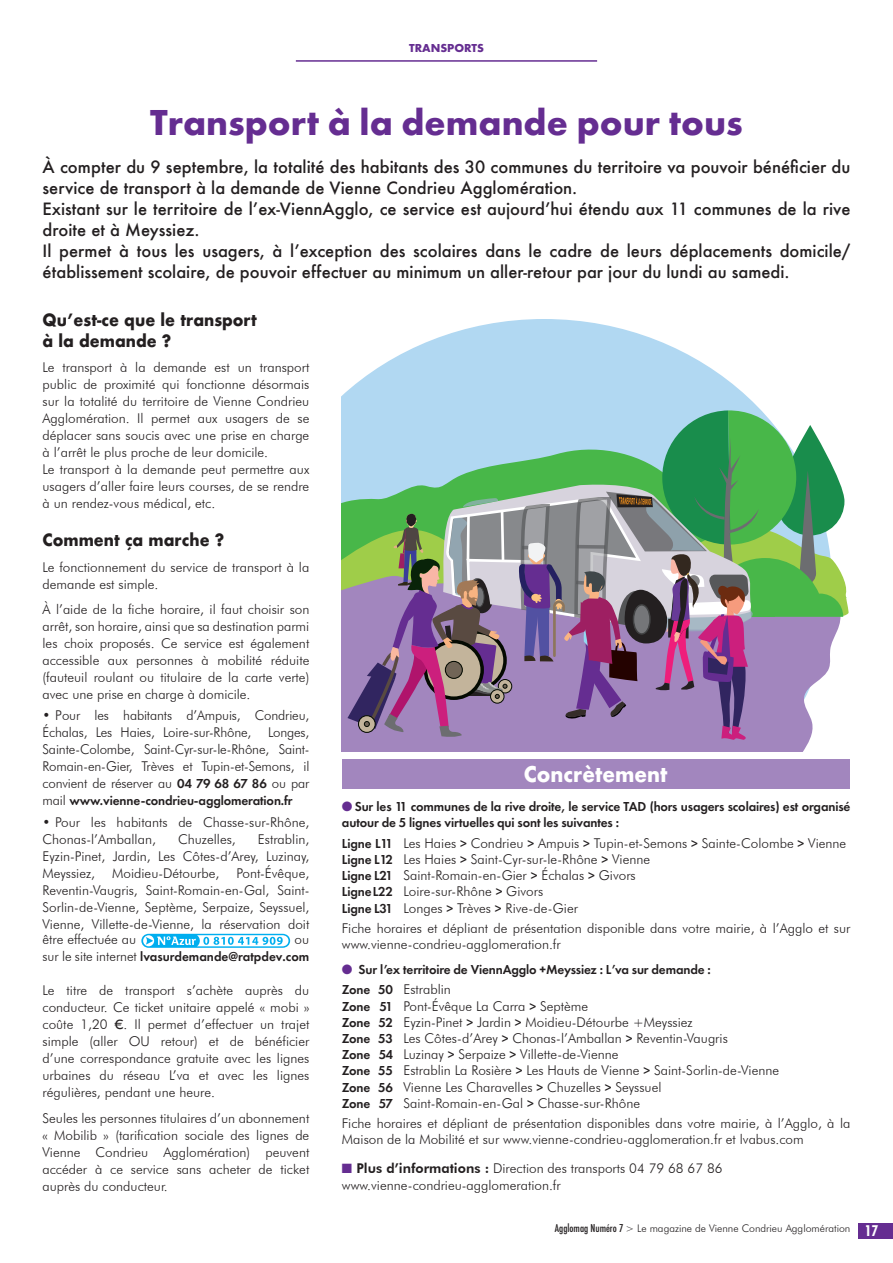
<style>
.page{position:relative;width:893px;height:1263px;background:#fff}
.page>*{position:absolute;margin:0;border:0;box-sizing:border-box;transform-origin:0 0}
.t1{font:700 37.5px "Futura PT";color:#652d91}
.t2{font:700 21px "Futura";color:#fff;scale:.93 1}
.t3{font:500 16.5px/21px "Futura";color:#231f20}
.t4{font:700 16.5px "Futura";color:#231f20;scale:.93 1}
.t5{font:700 condensed 15px "Futura BT";color:#fff}
.t6{font:300 13.5px/17px "Futura BT";color:#231f20;text-align:justify}
.t7{font:600 13.5px/16.2px "Futura PT";letter-spacing:-.01em;color:#231f20}
.t8{font:700 12px "Futura PT";color:#652d91}
.t9{font:300 10.5px "Futura BT";color:#231f20}
.s1{font-family:"Futura PT";font-weight:600}
.s2{color:#652d91}
.s3{font-family:"Futura PT";font-weight:500}
.s4{font-weight:800}
.s5{font-family:"Futura BT";font-weight:300}
.s6{font-family:"LT Euro Money";font-weight:400}
.s7{font-family:"Futura";font-weight:500;font-stretch:condensed}
</style>
<div class="page">
<div style="left:859px;top:1222px;width:34px;height:16px;background:#652d91"></div>
<hr style="left:296px;top:60px;width:301px;height:2px;background:#652d91">
<svg style="left:140px;top:933px;width:151px;height:16px"></svg>
<svg style="left:141px;top:934px;width:149px;height:14px"></svg>
<div style="left:342px;top:759px;width:507px;height:29px;background:#a286be"></div>
<svg style="left:342px;top:319px;width:419px;height:125px;fill:#b1d8f2"></svg>
<div style="left:342px;top:576px;width:468px;height:176px;background:#a286be"></div>
<div style="left:444px;top:740px;width:198px;height:12px;background:#a286be"></div>
<svg style="left:347px;top:410px;width:496px;height:330px"></svg>
<p class="t8" style="left:409px;top:40px;width:76px">TRANSPORTS</p>
<p class="t1" style="left:150px;top:98px;width:594px">Transport à la demande pour tous</p>
<p class="t3" style="left:43px;top:156px;width:809px">À compter du 9 septembre, la totalité des habitants des 30 communes du territoire va pouvoir bénéficier du service de transport à la demande de Vienne Condrieu Agglomération.</p>
<p class="t3" style="left:43px;top:198px;width:809px">Existant sur le territoire de l’ex-ViennAgglo, ce service est aujourd’hui étendu aux 11 communes de la rive droite et à Meyssiez.</p>
<p class="t3" style="left:43px;top:240px;width:809px">Il permet à tous les usagers, à l’exception des scolaires dans le cadre de leurs déplacements domicile/ établissement scolaire, de pouvoir effectuer au minimum un aller-retour par jour du lundi au samedi.</p>
<p class="t4" style="left:43px;top:308px;width:232px">Qu’est-ce que le transport</p>
<p class="t4" style="left:43px;top:329px;width:140px">à la demande ?</p>
<p class="t6" style="left:43px;top:359px;width:268px">Le transport à la demande est un transport public de proximité qui fonctionne désormais sur la totalité du territoire de Vienne Condrieu Agglomération. Il permet aux usagers de se déplacer sans soucis avec une prise en charge à l’arrêt le plus proche de leur domicile.</p>
<p class="t6" style="left:43px;top:461px;width:268px">Le transport à la demande peut permettre aux usagers d’aller faire leurs courses, de se rendre à un rendez-vous médical, etc.</p>
<p class="t4" style="left:43px;top:528px;width:197px">Comment ça marche ?</p>
<p class="t6" style="left:43px;top:558px;width:268px">Le fonctionnement du service de transport à la demande est simple.</p>
<p class="t6" style="left:43px;top:601px;width:268px">À l’aide de la fiche horaire, il faut choisir son arrêt, son horaire, ainsi que sa destination parmi les choix proposés. Ce service est également accessible aux personnes à mobilité réduite (fauteuil roulant ou titulaire de la carte verte) avec une prise en charge à domicile.</p>
<p class="t6" style="left:43px;top:707px;width:268px">• Pour les habitants d’Ampuis, Condrieu, Échalas, Les Haies, Loire-sur-Rhône, Longes, Sainte-Colombe, Saint-Cyr-sur-le-Rhône, Saint-Romain-en-Gier, Trèves et Tupin-et-Semons, il convient de réserver au <span class="s1">04 79 68 67 86</span> ou par mail <span class="s1">www.vienne-condrieu-agglomeration.fr</span></p>
<p class="t6" style="left:43px;top:813px;width:268px">• Pour les habitants de Chasse-sur-Rhône,<br>Chonas-l’Amballan,</p>
<p class="t2" style="left:524px;top:759px;width:156px">Concrètement</p>
<p class="t7" style="left:342px;top:798px;width:510px"><span class="s2">●</span> Sur les 11 communes de la rive droite, le service TAD (hors usagers scolaires) est organisé autour de 5 lignes virtuelles qui sont les suivantes :</p>
<p class="t6" style="left:342px;top:834px;width:506px"><span class="s1">Ligne L11</span> Les Haies <span class="s3">&gt;</span> Condrieu <span class="s3">&gt;</span> Ampuis <span class="s3">&gt;</span> Tupin-et-Semons <span class="s3">&gt;</span> Sainte-Colombe <span class="s3">&gt;</span> Vienne</p>
<p class="t6" style="left:342px;top:850px;width:310px"><span class="s1">Ligne L12</span> Les Haies <span class="s3">&gt;</span> Saint-Cyr-sur-le-Rhône <span class="s3">&gt;</span> Vienne</p>
<p class="t6" style="left:342px;top:867px;width:295px"><span class="s1">Ligne L21</span> Saint-Romain-en-Gier <span class="s3">&gt;</span> Échalas <span class="s3">&gt;</span> Givors</p>
<p class="t6" style="left:342px;top:883px;width:203px"><span class="s1">LigneL22</span> Loire-sur-Rhône <span class="s3">&gt;</span> Givors</p>
<p class="t6" style="left:342px;top:899px;width:238px"><span class="s1">Ligne L31</span> Longes <span class="s3">&gt;</span> Trèves <span class="s3">&gt;</span> Rive-de-Gier</p>
<p class="t6" style="left:342px;top:920px;width:510px;line-height:16.2px">Fiche horaires et dépliant de présentation disponible dans votre mairie, à l’Agglo et sur www.vienne-condrieu-agglomeration.fr</p>
<p class="t7" style="left:342px;top:961px;width:370px"><span class="s2">●</span> Sur l’ex territoire de ViennAgglo +Meyssiez : L’va sur demande :</p>
<p class="t6" style="left:342px;top:981px;width:111px"><span class="s1">Zone 50</span> Estrablin</p>
<p class="t6" style="left:342px;top:997px;width:248px"><span class="s1">Zone 51</span> Pont-Évêque La Carra <span class="s3">&gt;</span> Septème</p>
<p class="t6" style="left:342px;top:1013px;width:352px"><span class="s1">Zone 52</span> Eyzin-Pinet <span class="s3">&gt;</span> Jardin <span class="s3">&gt;</span> Moidieu-Détourbe +Meyssiez</p>
<p class="t6" style="left:342px;top:1029px;width:387px"><span class="s1">Zone 53</span> Les Côtes-d’Arey <span class="s3">&gt;</span> Chonas-l’Amballan <span class="s3">&gt;</span> Reventin-Vaugris</p>
<p class="t6" style="left:342px;top:1046px;width:278px"><span class="s1">Zone 54</span> Luzinay <span class="s3">&gt;</span> Serpaize <span class="s3">&gt;</span> Villette-de-Vienne</p>
<p class="t6" style="left:342px;top:1062px;width:439px"><span class="s1">Zone 55</span> Estrablin La Rosière <span class="s3">&gt;</span> Les Hauts de Vienne <span class="s3">&gt;</span> Saint-Sorlin-de-Vienne</p>
<p class="t6" style="left:342px;top:1078px;width:321px"><span class="s1">Zone 56</span> Vienne Les Charavelles <span class="s3">&gt;</span> Chuzelles <span class="s3">&gt;</span> Seyssuel</p>
<p class="t6" style="left:342px;top:1094px;width:300px"><span class="s1">Zone 57</span> Saint-Romain-en-Gal <span class="s3">&gt;</span> Chasse-sur-Rhône</p>
<p class="t6" style="left:342px;top:1115px;width:510px;line-height:16.2px">Fiche horaires et dépliant de présentation disponibles dans votre mairie, à l’Agglo, à la<br>Maison de la Mobilité et sur www.vienne-condrieu-agglomeration.fr et lvabus.com</p>
<p class="t6" style="left:342px;top:1160px;width:382px"><span class="s2">■</span> <span class="s4">Plus d’informations :</span> Direction des transports 04 79 68 67 86</p>
<p class="t6" style="left:342px;top:1176px;width:220px">www.vienne-condrieu-agglomeration.fr</p>
<p class="t6" style="left:43px;top:830px;width:268px;text-indent:215px">Estrablin, Eyzin-Pinet, Jardin, Les Côtes-d’Arey, Luzinay, Meyssiez,</p>
<p class="t6" style="left:178px;top:830px;width:59px">Chuzelles,</p>
<p class="t6" style="left:43px;top:864px;width:268px;text-indent:194px">Pont-Évêque, Reventin-Vaugris, Saint-Romain-en-Gal, Saint-Sorlin-de-Vienne, Septème, Serpaize, Seyssuel, Vienne, Villette-de-Vienne, la réservation doit</p>
<p class="t6" style="left:43px;top:931px;width:95px">être effectuée au</p>
<p class="t6" style="left:295px;top:931px;width:16px">ou</p>
<p class="t7" style="left:43px;top:949px;width:268px"><span class="s5">sur le site internet</span> lvasurdemande@ratpdev.com</p>
<p class="t6" style="left:43px;top:982px;width:268px">Le titre de transport s’achète auprès du conducteur. Ce ticket unitaire appelé « mobi »</p>
<p class="t6" style="left:43px;top:1016px;width:268px">coûte 1,20 <span class="s6">d</span>. Il permet d’effectuer un trajet simple (aller OU retour) et de bénéficier d’une correspondance gratuite avec les lignes urbaines du réseau L’va et avec les lignes régulières, pendant une heure.</p>
<p class="t6" style="left:43px;top:1109px;width:268px">Seules les personnes titulaires d’un abonnement « Mobilib » (tarification sociale des lignes de Vienne Condrieu Agglomération) peuvent accéder à ce service sans acheter de ticket auprès du conducteur.</p>
<p class="t6" style="left:112px;top:864px;width:109px">Moidieu-Détourbe,</p>
<p class="t9" style="left:555px;top:1222px;width:297px"><span class="s7">Agglomag Numéro 7</span> &gt; Le magazine de Vienne Condrieu Agglomération</p>
<p class="t5" style="left:865px;top:1222px;width:15px">17</p>
</div>
